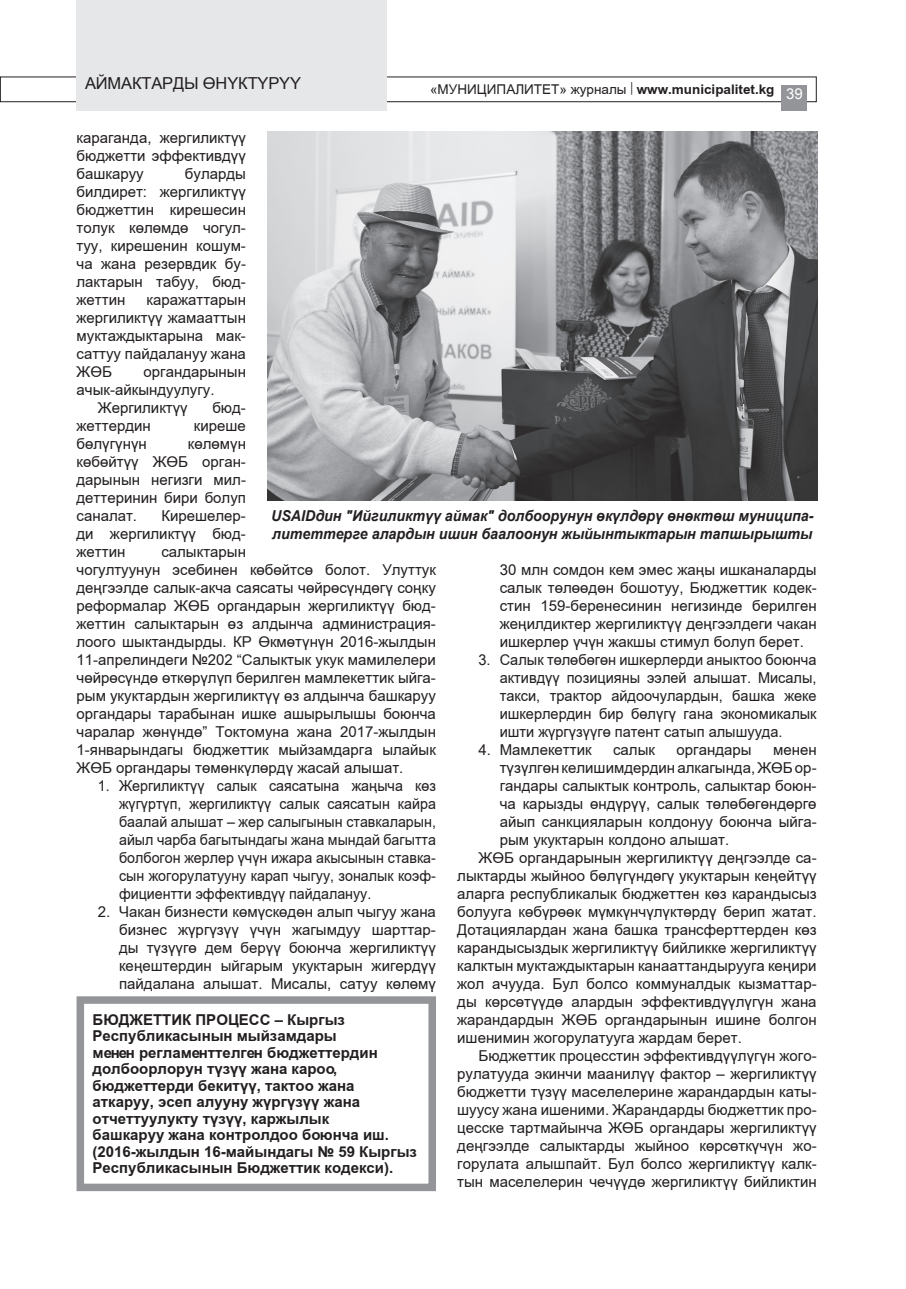
<style>
.page{position:relative;width:906px;height:1289px;background:#fff}
.page>*{position:absolute;margin:0;border:0;box-sizing:border-box;transform-origin:0 0}
.t1{font:16.5px "Arial KZ";letter-spacing:-.01em;color:#231f20}
.t2{font:15px/18px "Arial KZ";color:#231f20;text-align:justify}
.t3{font:15px/16.5px "Arial KZ Bold";color:#231f20}
.t4{font:15px/18px "Arial KZ";color:#231f20;text-align:justify;scale:.95 1}
.t5{font:italic 700 15px/18px "Arial";color:#231f20;scale:.95 1}
.t6{font:15px "Arial";color:#fff}
.t7{font:13.5px "Arial";color:#231f20}
.s1{font-weight:700}
</style>
<div class="page">
<div style="left:0;top:77px;width:816px;height:25px;border:1px solid #231f20"></div>
<div style="left:781px;top:85px;width:26px;height:26px;background:#939598"></div>
<div style="left:77px;top:0;width:310px;height:111px;background:#e6e7e9"></div>
<div style="left:77px;top:996px;width:359px;height:195px;border:8px solid #939598"></div>
<img style="left:267px;top:132px;width:550px;height:368px">
<p class="t1" style="left:85px;top:71px;width:218px">АЙМАКТАРДЫ ӨНҮКТҮРҮҮ</p>
<p class="t7" style="left:430px;top:81px;width:346px">«МУНИЦИПАЛИТЕТ» журналы | <span class="s1">www.municipalitet.kg</span></p>
<p class="t6" style="left:786px;top:85px;width:18px">39</p>
<p class="t2" style="left:77px;top:128px;width:171px">караганда, жергиликтүү бюджетти эффективдүү башкаруу</p>
<p class="t2" style="left:77px;top:164px;width:171px;text-indent:108px">буларды билдирет: жергиликтүү бюджеттин кирешесин толук көлөмдө чогул&shy;туу, кирешенин кошум&shy;ча жана резервдик бу&shy;лактарын табуу, бюд&shy;жеттин</p>
<p class="t2" style="left:77px;top:290px;width:171px;text-indent:70px">каражаттарын жергиликтүү жамааттын муктаждыктарына мак&shy;саттуу пайдалануу жана ЖӨБ</p>
<p class="t2" style="left:144px;top:362px;width:104px">органдарынын</p>
<p class="t2" style="left:77px;top:380px;width:140px">ачык-айкындуулугу.</p>
<p class="t2" style="left:98px;top:398px;width:91px">Жергиликтүү</p>
<p class="t2" style="left:212px;top:398px;width:35px">бюд-</p>
<p class="t2" style="left:77px;top:416px;width:76px">жеттердин</p>
<p class="t2" style="left:194px;top:416px;width:54px">киреше</p>
<p class="t2" style="left:77px;top:434px;width:72px">бөлүгүнүн</p>
<p class="t2" style="left:77px;top:434px;width:171px;text-indent:111px">көлөмүн көбөйтүү ЖӨБ орган&shy;дарынын негизги мил&shy;деттеринин бири болуп саналат.</p>
<p class="t5" style="left:271px;top:507px;width:572px">USAIDдин "Ийгиликтүү аймак" долбоорунун өкүлдөрү өнөктөш муниципа&shy;литеттерге алардын ишин баалоонун жыйынтыктарын тапшырышты</p>
<p class="t2" style="left:77px;top:506px;width:171px;text-indent:85px">Кирешелер&shy;ди жергиликтүү бюд&shy;жеттин</p>
<p class="t2" style="left:77px;top:542px;width:361px;text-align:left;text-indent:85px">салыктарын<br>чогултуунун эсебинен көбөйтсө болот. Улуттук деңгээлде салык-акча саясаты чөйрөсүндөгү соңку реформалар ЖӨБ органдарын жергиликтүү бюд&shy;жеттин салыктарын өз алдынча администрация&shy;лоого шыктандырды. КР Өкмөтүнүн 2016-жылдын 11-апрелиндеги №202 “Салыктык укук мамилелери чөйрөсүндө өткөрүлүп берилген мамлекеттик ыйга&shy;рым укуктардын жергиликтүү өз алдынча башкаруу органдары тарабынан ишке ашырылышы боюнча чаралар жөнүндө” Токтомуна жана 2017-жылдын 1-январындагы бюджеттик мыйзамдарга ылайык ЖӨБ органдары төмөнкүлөрдү жасай алышат.</p>
<p class="t4" style="left:119px;top:776px;width:335px;text-indent:-21px">1. Жергиликтүү салык саясатына жаңыча көз жүгүртүп, жергиликтүү салык саясатын кайра баалай алышат – жер салыгынын ставкаларын, айыл чарба багытындагы жана мындай багытта болбогон жерлер үчүн ижара акысынын ставка&shy;сын жогорулатууну карап чыгуу, зоналык коэф&shy;фициентти эффективдүү пайдалануу.</p>
<p class="t2" style="left:119px;top:902px;width:318px;text-indent:-21px">2. Чакан бизнести көмүскөдөн алып чыгуу жана бизнес жүргүзүү үчүн жагымдуу шарттар&shy;ды түзүүгө дем берүү боюнча жергиликтүү кеңештердин ыйгарым укуктарын жигердүү пайдалана алышат. Мисалы, сатуу көлөмү</p>
<p class="t2" style="left:500px;top:560px;width:318px">30 млн сомдон кем эмес жаңы ишканаларды салык төлөөдөн бошотуу, Бюджеттик кодек&shy;стин 159-беренесинин негизинде берилген жеңилдиктер жергиликтүү деңгээлдеги чакан ишкерлер үчүн жакшы стимул болуп берет.</p>
<p class="t2" style="left:500px;top:650px;width:318px;text-indent:-21px">3. Салык төлөбөгөн ишкерлерди аныктоо боюнча активдүү позицияны ээлей алышат. Мисалы, такси, трактор айдоочулардын, башка жеке ишкерлердин бир бөлүгү гана экономикалык ишти жүргүзүүгө патент сатып алышууда.</p>
<p class="t2" style="left:478px;top:740px;width:115px">4. Мамлекеттик</p>
<p class="t2" style="left:613px;top:740px;width:43px">салык</p>
<p class="t2" style="left:676px;top:740px;width:76px">органдары</p>
<p class="t2" style="left:773px;top:740px;width:45px">менен</p>
<p class="t2" style="left:500px;top:758px;width:318px">түзүлгөн келишимдердин алкагында, ЖӨБ ор-</p>
<p class="t2" style="left:500px;top:776px;width:318px">гандары салыктык контроль, салыктар боюн-</p>
<p class="t2" style="left:500px;top:794px;width:318px">ча карызды өндүрүү, салык төлөбөгөндөргө</p>
<p class="t2" style="left:500px;top:812px;width:318px">айып санкцияларын колдонуу боюнча ыйга-</p>
<p class="t2" style="left:500px;top:830px;width:231px">рым укуктарын колдоно алышат.</p>
<p class="t2" style="left:478px;top:848px;width:340px">ЖӨБ органдарынын жергиликтүү деңгээлде са-</p>
<p class="t2" style="left:457px;top:866px;width:361px">лыктарды жыйноо бөлүгүндөгү укуктарын кеңейтүү</p>
<p class="t2" style="left:457px;top:884px;width:361px">аларга республикалык бюджеттен көз карандысыз</p>
<p class="t2" style="left:457px;top:902px;width:361px">болууга көбүрөөк мүмкүнчүлүктөрдү берип жатат.</p>
<p class="t2" style="left:457px;top:920px;width:361px">Дотациялардан жана башка трансферттерден көз</p>
<p class="t2" style="left:457px;top:938px;width:361px">карандысыздык жергиликтүү бийликке жергиликтүү</p>
<p class="t2" style="left:457px;top:956px;width:361px">калктын муктаждыктарын канааттандырууга кеңири</p>
<p class="t2" style="left:457px;top:974px;width:361px">жол ачууда. Бул болсо коммуналдык кызматтар-</p>
<p class="t2" style="left:457px;top:992px;width:361px">ды көрсөтүүдө алардын эффективдүүлүгүн жана</p>
<p class="t2" style="left:457px;top:1010px;width:361px">жарандардын ЖӨБ органдарынын ишине болгон</p>
<p class="t2" style="left:457px;top:1028px;width:286px">ишенимин жогорулатууга жардам берет.</p>
<p class="t2" style="left:478px;top:1046px;width:340px">Бюджеттик процесстин эффективдүүлүгүн жого-</p>
<p class="t2" style="left:457px;top:1064px;width:361px">рулатууда экинчи маанилүү фактор – жергиликтүү</p>
<p class="t2" style="left:457px;top:1082px;width:361px">бюджетти түзүү маселелерине жарандардын каты-</p>
<p class="t2" style="left:457px;top:1100px;width:361px">шуусу жана ишеними. Жарандарды бюджеттик про-</p>
<p class="t2" style="left:457px;top:1118px;width:361px">цесске тартмайынча ЖӨБ органдары жергиликтүү</p>
<p class="t2" style="left:457px;top:1136px;width:361px">деңгээлде салыктарды жыйноо көрсөткүчүн жо-</p>
<p class="t2" style="left:457px;top:1154px;width:361px">горулата алышпайт. Бул болсо жергиликтүү калк-</p>
<p class="t2" style="left:457px;top:1172px;width:361px">тын маселелерин чечүүдө жергиликтүү бийликтин</p>
<p class="t3" style="left:93px;top:1011px;width:326px">БЮДЖЕТТИК ПРОЦЕСС – Кыргыз Республикасынын мыйзамдары<br>менен регламенттелген бюджеттердин долбоорлорун түзүү жана кароо, бюджеттерди бекитүү, тактоо жана аткаруу, эсеп алууну жүргүзүү жана отчеттуулукту түзүү, каржылык<br>башкаруу жана контролдоо боюнча иш. (2016-жылдын 16-майындагы № 59 Кыргыз Республикасынын Бюджеттик кодекси).</p>
</div>
